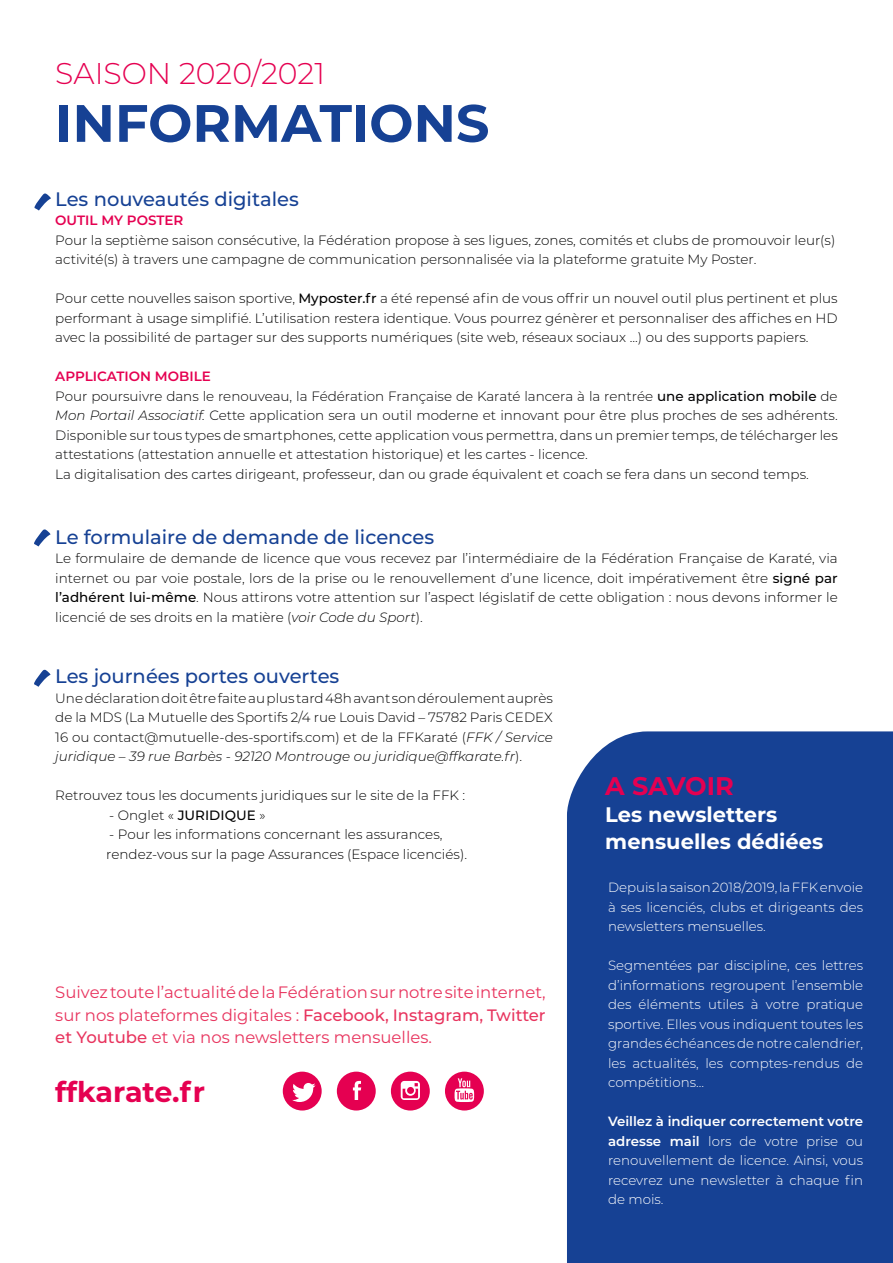
<style>
.page{position:relative;width:893px;height:1263px;background:#fff}
.page>*{position:absolute;margin:0;border:0;box-sizing:border-box;transform-origin:0 0}
.t1{font:700 52.5px "Montserrat";color:#164194}
.t2{font:300 30px "Montserrat";color:#e50051}
.t3{font:700 28.5px "Montserrat";letter-spacing:-.005em;color:#e50051}
.t4{font:700 25.5px "Montserrat";color:#e50051}
.t5{font:700 21px/27px "Montserrat";color:#fff}
.t6{font:500 19.5px "Montserrat";color:#164194}
.t7{font:16.5px/22.5px "Montserrat";color:#e8345e;text-align:justify}
.t8{font:300 13.5px/19.5px "Montserrat";color:#000;text-align:justify}
.t9{font:300 13.5px/19.5px "Montserrat";color:#020203}
.t10{font:600 13.5px "Montserrat";color:#e50051}
.t11{font:300 13.35px/19.5px "Montserrat";color:#fff;text-align:justify}
.s1{font-weight:500}
.s2{font-weight:600;color:#e50051}
.s3{font-style:italic}
.s4{font-weight:600}
</style>
<div class="page">
<div style="left:567px;top:731px;width:326px;height:532px;background:#164194"></div>
<svg style="left:445px;top:1071px;width:39px;height:39px"></svg>
<svg style="left:337px;top:1071px;width:39px;height:39px"></svg>
<svg style="left:283px;top:1071px;width:39px;height:39px"></svg>
<svg style="left:391px;top:1071px;width:39px;height:39px"></svg>
<svg style="left:34px;top:193px;width:17px;height:17px"></svg>
<svg style="left:34px;top:670px;width:17px;height:17px"></svg>
<svg style="left:34px;top:529px;width:17px;height:17px"></svg>
<h2 class="t2" style="left:55px;top:53px;width:271px">SAISON 2020/2021</h2>
<h1 class="t1" style="left:55px;top:85px;width:436px">INFORMATIONS</h1>
<h3 class="t6" style="left:55px;top:185px;width:245px">Les nouveautés digitales</h3>
<p class="t10" style="left:55px;top:211px;width:130px">OUTIL MY POSTER</p>
<p class="t8" style="left:55px;top:230px;width:782px">Pour la septième saison consécutive, la Fédération propose à ses ligues, zones, comités et clubs de promouvoir leur(s) activité(s) à travers une campagne de communication personnalisée via la plateforme gratuite My Poster.</p>
<p class="t8" style="left:55px;top:288px;width:784px">Pour cette nouvelles saison sportive, <span class="s1">Myposter.fr</span> a été repensé afin de vous offrir un nouvel outil plus pertinent et plus performant à usage simplifié. L’utilisation restera identique. Vous pourrez génèrer et personnaliser des affiches en HD avec la possibilité de partager sur des supports numériques (site web, réseaux sociaux ...) ou des supports papiers.</p>
<p class="t9" style="left:55px;top:366px;width:784px"><span class="s2">APPLICATION MOBILE<br></span>Pour poursuivre dans le renouveau, la Fédération Française de Karaté lancera à la rentrée <span class="s1">une application mobile</span> de <span class="s3">Mon Portail Associatif.</span> Cette application sera un outil moderne et innovant pour être plus proches de ses adhérents.<br>Disponible sur tous types de smartphones, cette application vous permettra, dans un premier temps, de télécharger les attestations (attestation annuelle et attestation historique) et les cartes - licence.<br>La digitalisation des cartes dirigeant, professeur, dan ou grade équivalent et coach se fera dans un second temps.</p>
<h3 class="t6" style="left:55px;top:523px;width:380px">Le formulaire de demande de licences</h3>
<p class="t8" style="left:55px;top:548px;width:784px">Le formulaire de demande de licence que vous recevez par l’intermédiaire de la Fédération Française de Karaté, via internet ou par voie postale, lors de la prise ou le renouvellement d’une licence, doit impérativement être <span class="s1">signé par l’adhérent lui-même</span>. Nous attirons votre attention sur l’aspect législatif de cette obligation : nous devons informer le licencié de ses droits en la matière (<span class="s3">voir Code du Sport</span>).</p>
<h3 class="t6" style="left:55px;top:662px;width:286px">Les journées portes ouvertes</h3>
<p class="t8" style="left:55px;top:687px;width:499px">Une déclaration doit être faite au plus tard 48h avant son déroulement auprès de la MDS (La Mutuelle des Sportifs 2/4 rue Louis David – 75782 Paris CEDEX 16 ou contact@mutuelle-des-sportifs.com) et de la FFKaraté (<span class="s3">FFK / Service juridique – 39 rue Barbès - 92120 Montrouge ou juridique@ffkarate.fr</span>).</p>
<p class="t8" style="left:55px;top:785px;width:411px">Retrouvez tous les documents juridiques sur le site de la FFK :</p>
<p class="t8" style="left:109px;top:804px;width:158px">- Onglet « <span class="s1">JURIDIQUE</span> »</p>
<p class="t8" style="left:106px;top:824px;width:362px">- Pour les informations concernant les assurances, rendez-vous sur la page Assurances (Espace licenciés).</p>
<p class="t7" style="left:55px;top:980px;width:492px">Suivez toute l’actualité de la Fédération sur notre site internet, sur nos plateformes digitales : <span class="s1">Facebook, Instagram, Twitter et Youtube</span> et via nos newsletters mensuelles.</p>
<h3 class="t3" style="left:55px;top:1072px;width:151px">ffkarate.fr</h3>
<h3 class="t4" style="left:605px;top:768px;width:130px">A SAVOIR</h3>
<h3 class="t5" style="left:605px;top:800px;width:220px">Les newsletters mensuelles dédiées</h3>
<p class="t11" style="left:608px;top:877px;width:257px">Depuis la saison 2018/2019, la FFK envoie à ses licenciés, clubs et dirigeants des newsletters mensuelles.</p>
<p class="t11" style="left:608px;top:955px;width:257px">Segmentées par discipline, ces lettres d’informations regroupent l’ensemble des éléments utiles à votre pratique sportive. Elles vous indiquent toutes les grandes échéances de notre calendrier, les actualités, les comptes-rendus de compétitions...</p>
<p class="t11" style="left:608px;top:1111px;width:257px"><span class="s4">Veillez à indiquer correctement votre adresse mail</span> lors de votre prise ou renouvellement de licence. Ainsi, vous recevrez une newsletter à chaque fin de mois.</p>
</div>
